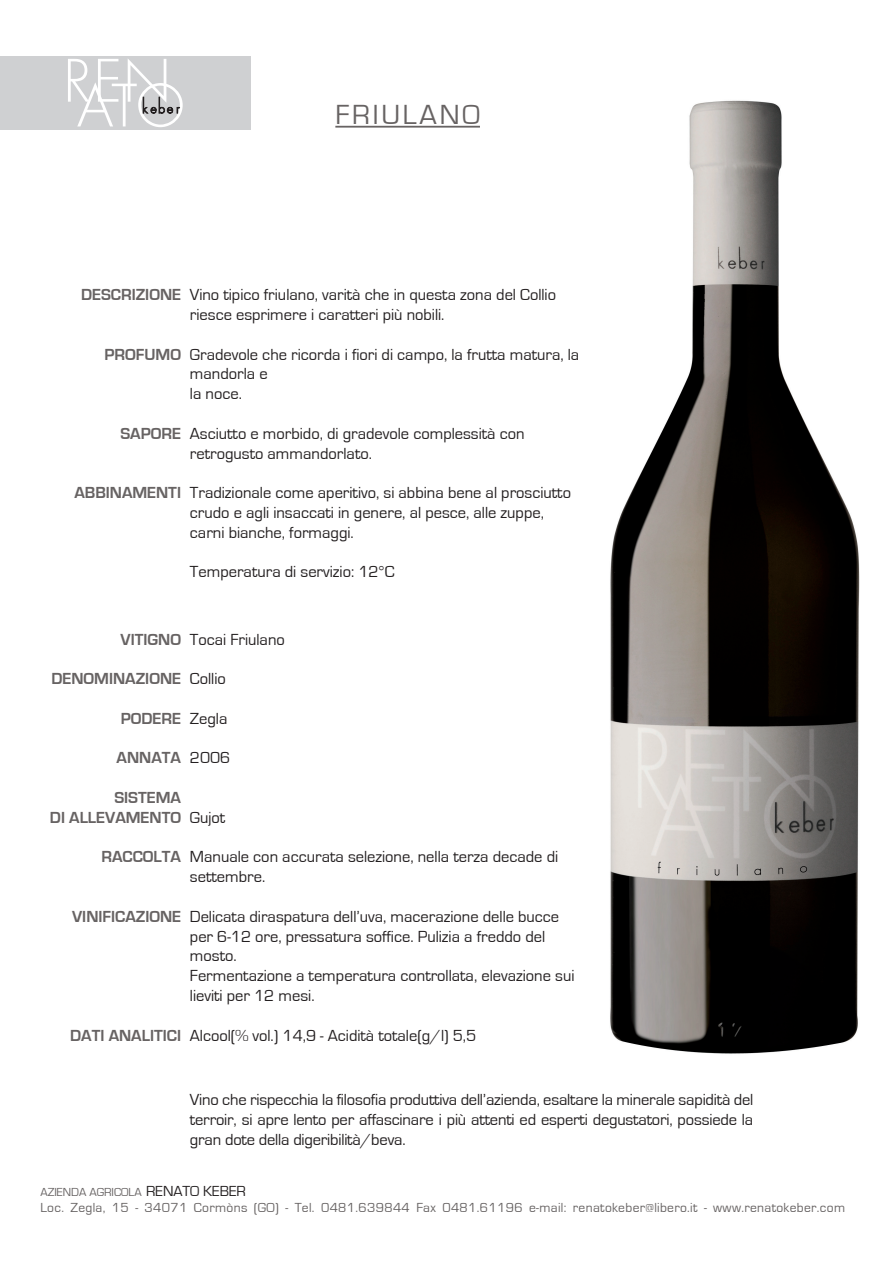
<style>
.page{position:relative;width:893px;height:1263px;background:#fff}
.page>*{position:absolute;margin:0;border:0;box-sizing:border-box;transform-origin:0 0}
.t1{font:28.5px "Eurostile";letter-spacing:.1em;color:#676363}
.t2{font:16.5px/19.8px "Eurostile";color:#231f20}
.t3{font:700 16.5px/19.8px "Eurostile";color:#676363;text-align:right}
.t4{font:13.5px "Eurostile";letter-spacing:.025em;color:#676363}
.t5{font:12px "Eurostile";color:#676363}
.s1{font-size:15px;color:#231f20}
</style>
<div class="page">
<hr style="left:335px;top:126px;width:145px;height:2px;background:#676363">
<img style="left:610px;top:100px;width:250px;height:954px">
<div style="left:0;top:56px;width:250px;height:74px;background:#cfd0d2"></div>
<svg style="left:68px;top:59px;width:115px;height:68px"></svg>
<h1 class="t1" style="left:335px;top:99px;width:146px">FRIULANO</h1>
<p class="t3" style="left:81px;top:285px;width:102px">DESCRIZIONE</p>
<p class="t3" style="left:105px;top:344px;width:78px">PROFUMO</p>
<p class="t3" style="left:120px;top:424px;width:62px">SAPORE</p>
<p class="t3" style="left:74px;top:483px;width:108px">ABBINAMENTI</p>
<p class="t2" style="left:190px;top:285px;width:368px">Vino tipico friulano, varità che in questa zona del Collio riesce esprimere i caratteri più nobili.</p>
<p class="t2" style="left:190px;top:345px;width:391px">Gradevole che ricorda i fiori di campo, la frutta matura, la mandorla e<br>la noce.</p>
<p class="t2" style="left:190px;top:424px;width:336px">Asciutto e morbido, di gradevole complessità con retrogusto ammandorlato.</p>
<p class="t2" style="left:190px;top:483px;width:383px">Tradizionale come aperitivo, si abbina bene al prosciutto crudo e agli insaccati in genere, al pesce, alle zuppe, carni bianche, formaggi.</p>
<p class="t2" style="left:190px;top:562px;width:206px">Temperatura di servizio: 12°C</p>
<p class="t3" style="left:121px;top:629px;width:62px">VITIGNO</p>
<p class="t3" style="left:52px;top:669px;width:131px">DENOMINAZIONE</p>
<p class="t3" style="left:121px;top:709px;width:62px">PODERE</p>
<p class="t3" style="left:117px;top:748px;width:66px">ANNATA</p>
<p class="t3" style="left:50px;top:788px;width:133px">SISTEMA<br>DI ALLEVAMENTO</p>
<p class="t3" style="left:101px;top:847px;width:81px">RACCOLTA</p>
<p class="t3" style="left:72px;top:907px;width:110px">VINIFICAZIONE</p>
<p class="t3" style="left:70px;top:1025px;width:112px">DATI ANALITICI</p>
<p class="t2" style="left:190px;top:630px;width:96px">Tocai Friulano</p>
<p class="t2" style="left:190px;top:669px;width:37px">Collio</p>
<p class="t2" style="left:190px;top:709px;width:39px">Zegla</p>
<p class="t2" style="left:190px;top:748px;width:42px">2006</p>
<p class="t2" style="left:190px;top:808px;width:37px">Gujot</p>
<p class="t2" style="left:190px;top:847px;width:370px">Manuale con accurata selezione, nella terza decade di settembre.</p>
<p class="t2" style="left:190px;top:907px;width:386px">Delicata diraspatura dell’uva, macerazione delle bucce per 6-12 ore, pressatura soffice. Pulizia a freddo del mosto.<br>Fermentazione a temperatura controllata, elevazione sui lieviti per 12 mesi.</p>
<p class="t2" style="left:190px;top:1026px;width:288px">Alcool(% vol.) 14,9 - Acidità totale(g/l) 5,5</p>
<p class="t2" style="left:190px;top:1090px;width:565px;text-align:justify">Vino che rispecchia la filosofia produttiva dell’azienda, esaltare la minerale sapidità del terroir, si apre lento per affascinare i più attenti ed esperti degustatori, possiede la gran dote della digeribilità/beva.</p>
<p class="t5" style="left:40px;top:1185px;width:207px">AZIENDA AGRICOLA <span class="s1">RENATO KEBER</span></p>
<p class="t4" style="left:40px;top:1200px;width:806px">Loc. Zegla, 15 - 34071 Cormòns (GO) - Tel. 0481.639844 Fax 0481.61196 e-mail: renatokeber@libero.it - www.renatokeber.com</p>
</div>
